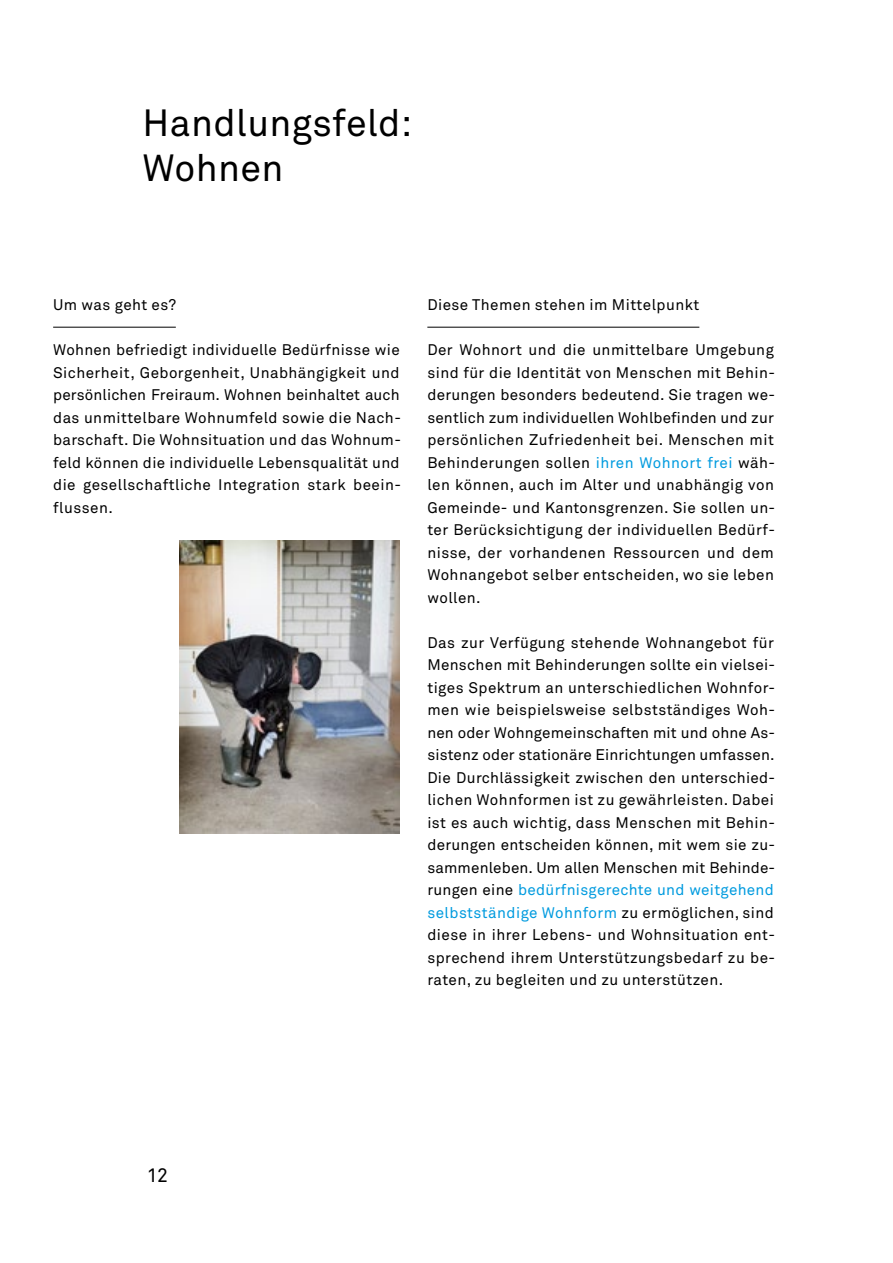
<style>
.page{position:relative;width:893px;height:1263px;background:#fff}
.page>*{position:absolute;margin:0;border:0;box-sizing:border-box;transform-origin:0 0}
.t1{font:37.5px/45px "Akkurat";letter-spacing:.01em;color:#000}
.t2{font:19.5px "Akkurat";color:#000}
.t3{font:15.15px/22.5px "Akkurat";letter-spacing:.03em;color:#000;text-align:justify}
.s1{color:#009bdf}
</style>
<div class="page">
<hr style="left:53px;top:327px;width:123px;height:1px;background:#000">
<hr style="left:427px;top:327px;width:272px;height:1px;background:#000">
<img style="left:180px;top:541px;width:220px;height:292px">
<h1 class="t1" style="left:142px;top:99px;width:271px">Handlungsfeld:<br>Wohnen</h1>
<p class="t3" style="left:53px;top:293px;width:125px">Um was geht es?</p>
<p class="t3" style="left:53px;top:338px;width:349px">Wohnen befriedigt individuelle Bedürfnisse wie Sicherheit, Geborgenheit, Unabhängigkeit und persönlichen Freiraum. Wohnen beinhaltet auch das unmittelbare Wohnumfeld sowie die Nach&shy;barschaft. Die Wohnsituation und das Wohnum&shy;feld k önnen die individuelle Lebensqualität und die gesellschaftliche Integration stark beein&shy;flussen.</p>
<p class="t3" style="left:427px;top:293px;width:273px">Diese Themen stehen im Mittelpunkt</p>
<p class="t3" style="left:427px;top:338px;width:349px">Der Wohnort und die unmittelbare Umgebung sind f ür die Identität von Menschen mit Behin&shy;derungen besonders bedeutend. Sie tragen we&shy;sentlich zum individuellen Wohlbefnden und zur persönlichen Zufriedenheit bei. Menschen mit Behinderungen sollen <span class="s1">ihren Wohnort frei</span> wäh&shy;len k önnen, auch im Alter und unabhängig von Gemeinde- und Kantonsgrenzen. Sie sollen un&shy;ter Ber ücksichtigung der individuellen Bedürf&shy;nisse, der vorhandenen Ressourcen und dem Wohnangebot selber entscheiden, wo sie leben wollen.</p>
<p class="t3" style="left:427px;top:631px;width:349px">Das zur Verf ügung stehende Wohnangebot f ür Menschen mit Behinderungen sollte ein vielsei&shy;tiges Spektrum an unterschiedlichen Wohnfor&shy;men wie beispielsweise selbstständiges Woh&shy;nen oder Wohngemeinschaften mit und ohne As&shy;sistenz oder stationäre Einrichtungen umfassen.<br>Die Durchlässigkeit zwischen den unterschied&shy;lichen Wohnformen ist zu gewährleisten. Dabei ist es auch wichtig, dass Menschen mit Behin&shy;derungen entscheiden k önnen, mit wem sie zu&shy;sammenleben. Um allen Menschen mit Behinde&shy;rungen eine <span class="s1">bedürfnisgerechte und weitgehend selbstständige Wohnform</span> zu ermöglichen, sind diese in ihrer Lebens- und Wohnsituation ent&shy;sprechend ihrem Unterstützungsbedarf zu be&shy;raten, zu begleiten und zu unterstützen.</p>
<p class="t2" style="left:147px;top:1163px;width:23px">12</p>
</div>
